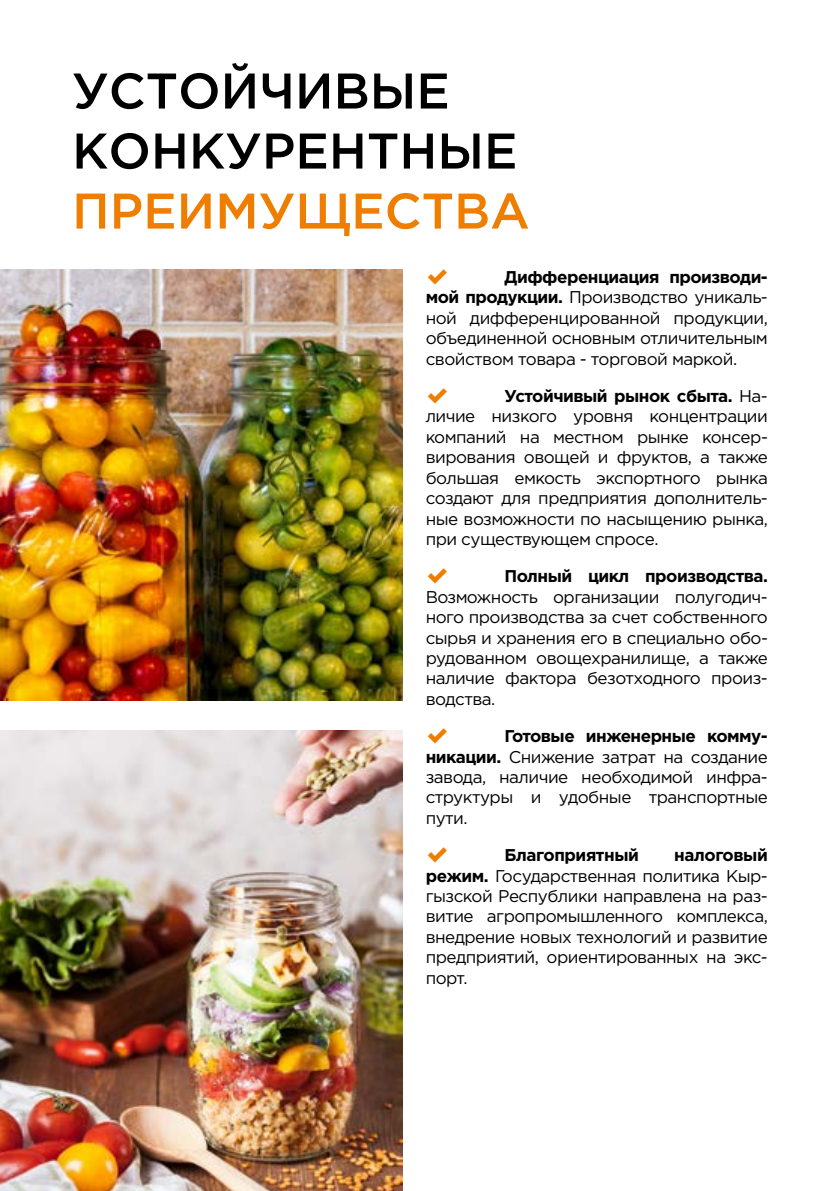
<style>
.page{position:relative;width:840px;height:1191px;background:#fff}
.page>*{position:absolute;margin:0;border:0;box-sizing:border-box;transform-origin:0 0}
.t1{font:500 50px/60px "Gotham Pro";color:#000}
.t2{font:500 50px "Gotham Pro";color:#ef7d00}
.t3{font:17px/20.4px "Gotham Pro";letter-spacing:-.03em;color:#000;text-align:justify}
.t4{font:700 17px "Gotham Pro";letter-spacing:-.03em;color:#000}
.s1{font-weight:700}
</style>
<div class="page">
<img style="left:0;top:269px;width:403px;height:431px">
<img style="left:0;top:730px;width:403px;height:461px">
<h1 class="t1" style="left:72px;top:60px;width:446px">УСТОЙЧИВЫЕ<br>КОНКУРЕНТНЫЕ</h1>
<h1 class="t2" style="left:72px;top:182px;width:459px">ПРЕИМУЩЕСТВА</h1>
<p class="t3" style="left:425px;top:267px;width:343px;text-indent:79px"><span class="s1">Дифференциация производи&shy;мой продукции.</span> Производство уникаль&shy;ной дифференцированной продукции, объединенной основным отличительным свойством товара - торговой маркой.</p>
<p class="t3" style="left:425px;top:386px;width:343px;text-indent:79px"><span class="s1">Устойчивый рынок сбыта.</span> На&shy;личие низкого уровня концентрации компаний на местном рынке консер&shy;вирования овощей и фруктов, а также большая емкость экспортного рынка создают для предприятия дополнитель&shy;ные возможности по насыщению рынка, при существующем спросе.</p>
<p class="t4" style="left:504px;top:566px;width:265px">Полный цикл производства.</p>
<p class="t3" style="left:425px;top:586px;width:343px">Возможность организации полугодич&shy;ного производства за счет собственного сырья и хранения его в специально обо&shy;рудованном овощехранилище, а также наличие фактора безотходного произ&shy;водства.</p>
<p class="t3" style="left:425px;top:726px;width:343px;text-indent:79px"><span class="s1">Готовые инженерные комму&shy;никации.</span> Снижение затрат на создание завода, наличие необходимой инфра&shy;структуры и удобные транспортные пути.</p>
<p class="t4" style="left:504px;top:845px;width:136px">Благоприятный</p>
<p class="t3" style="left:425px;top:845px;width:343px;text-indent:248px"><span class="s1">налоговый режим.</span> Государственная политика Кыр&shy;гызской Республики направлена на раз&shy;витие агропромышленного комплекса, внедрение новых технологий и развитие предприятий, ориентированных на экс&shy;порт.</p>
</div>
